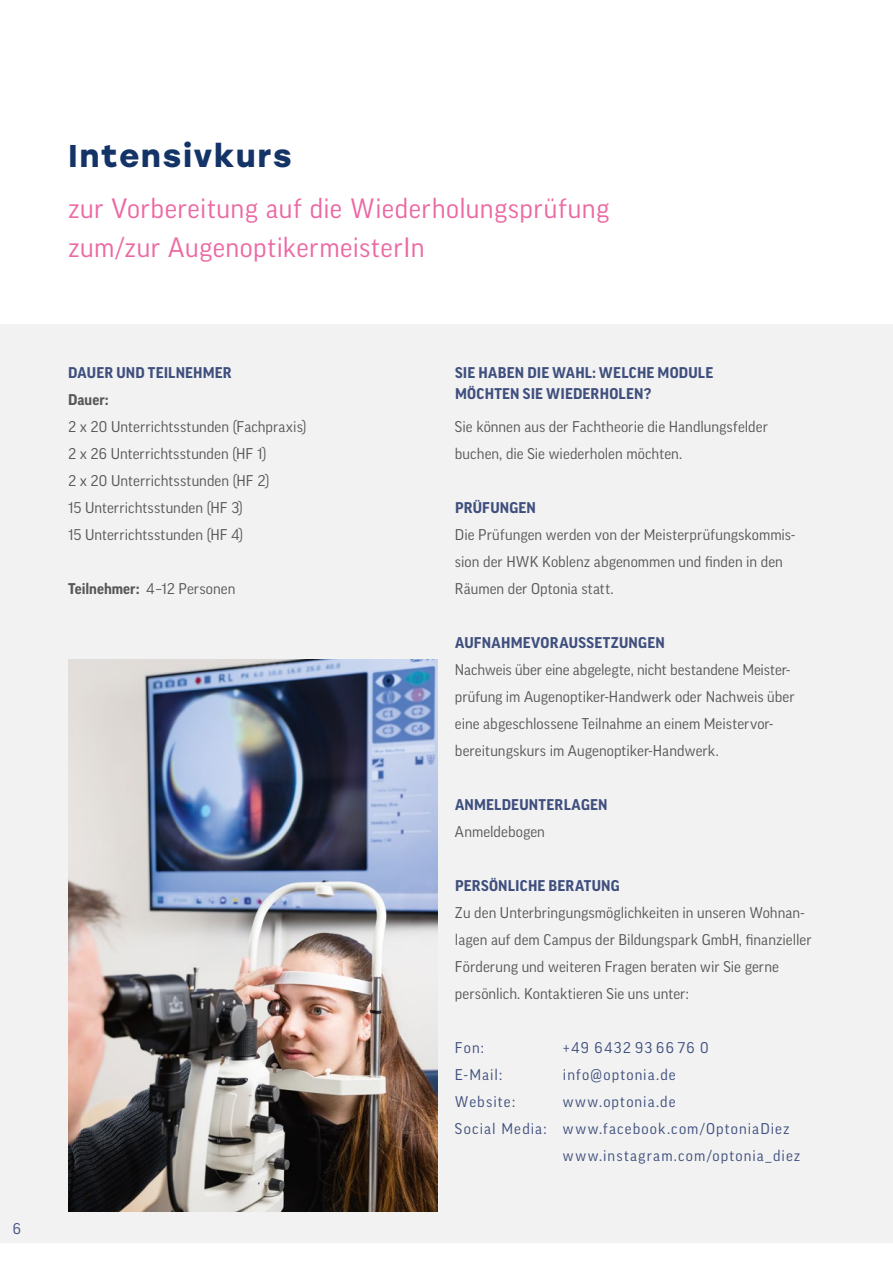
<style>
.page{position:relative;width:893px;height:1263px;background:#fff}
.page>*{position:absolute;margin:0;border:0;box-sizing:border-box;transform-origin:0 0}
.t1{font:700 31.5px "Stolzl";letter-spacing:.055em;color:#143467}
.t2{font:27px/39px "Good Pro";letter-spacing:.015em;color:#ec69a3}
.t3{font:15px/27px "Good Pro";letter-spacing:.005em;color:#575756}
.t4{font:700 15px/21px "Good Pro";letter-spacing:.015em;color:#3f4f7e}
.t5{font:15px "Good Pro";letter-spacing:.075em;color:#3f4f7e}
.t6{font:700 15px "Good Pro";letter-spacing:.005em;color:#575756}
.s1{font-weight:700}
</style>
<div class="page">
<div style="left:0;top:324px;width:893px;height:918px;background:#f2f2f2"></div>
<img style="left:68px;top:659px;width:370px;height:553px">
<p class="t5" style="left:13px;top:1219px;width:10px">6</p>
<h1 class="t1" style="left:68px;top:133px;width:225px">Intensivkurs</h1>
<h2 class="t2" style="left:68px;top:188px;width:543px">zur Vorbereitung auf die Wiederholungsprüfung zum/zur AugenoptikermeisterIn</h2>
<p class="t4" style="left:68px;top:362px;width:165px">DAUER UND TEILNEHMER</p>
<p class="t6" style="left:68px;top:391px;width:42px">Dauer:</p>
<p class="t3" style="left:68px;top:413px;width:240px">2 x 20 Unterrichtsstunden (Fachpraxis)<br>2 x 26 Unterrichtsstunden (HF 1)<br>2 x 20 Unterrichtsstunden (HF 2)<br>15 Unterrichtsstunden (HF 3)<br>15 Unterrichtsstunden (HF 4)</p>
<p class="t3" style="left:68px;top:575px;width:169px"><span class="s1">Teilnehmer:</span> 4–12 Personen</p>
<p class="t4" style="left:455px;top:362px;width:260px">SIE HABEN DIE WAHL: WELCHE MODULE<br>MÖCHTEN SIE WIEDERHOLEN?</p>
<p class="t3" style="left:455px;top:413px;width:314px">Sie können aus der Fachtheorie die Handlungsfelder buchen, die Sie wiederholen möchten.</p>
<p class="t4" style="left:455px;top:497px;width:82px">PRÜFUNGEN</p>
<p class="t3" style="left:455px;top:521px;width:342px">Die Prüfungen werden von der Meisterprüfungskommis&shy;sion der HWK Koblenz abgenommen und finden in den<br>Räumen der Optonia statt.</p>
<p class="t4" style="left:455px;top:632px;width:211px">AUFNAHMEVORAUSSETZUNGEN</p>
<p class="t3" style="left:455px;top:656px;width:341px">Nachweis über eine abgelegte, nicht bestandene Meister&shy;prüfung im Augenoptiker-Handwerk oder Nachweis über eine abgeschlossene Teilnahme an einem Meistervor&shy;bereitungskurs im Augenoptiker-Handwerk.</p>
<p class="t4" style="left:455px;top:794px;width:154px">ANMELDEUNTERLAGEN</p>
<p class="t3" style="left:455px;top:818px;width:91px">Anmeldebogen</p>
<p class="t4" style="left:455px;top:875px;width:166px">PERSÖNLICHE BERATUNG</p>
<p class="t3" style="left:455px;top:899px;width:358px">Zu den Unterbringungsmöglichkeiten in unseren Wohnan&shy;lagen auf dem Campus der Bildungspark GmbH, finanzieller Förderung und weiteren Fragen beraten wir Sie gerne persönlich. Kontaktieren Sie uns unter:</p>
<p class="t5" style="left:455px;top:1039px;width:31px">Fon:</p>
<p class="t5" style="left:563px;top:1039px;width:147px">+49 6432 93 66 76 0</p>
<p class="t5" style="left:455px;top:1066px;width:49px">E-Mail:</p>
<p class="t5" style="left:563px;top:1066px;width:114px">info@optonia.de</p>
<p class="t5" style="left:455px;top:1093px;width:62px">Website:</p>
<p class="t5" style="left:563px;top:1093px;width:114px">www.optonia.de</p>
<p class="t5" style="left:455px;top:1120px;width:336px">Social Media: www.facebook.com/OptoniaDiez</p>
<p class="t5" style="left:563px;top:1147px;width:239px">www.instagram.com/optonia_diez</p>
</div>
